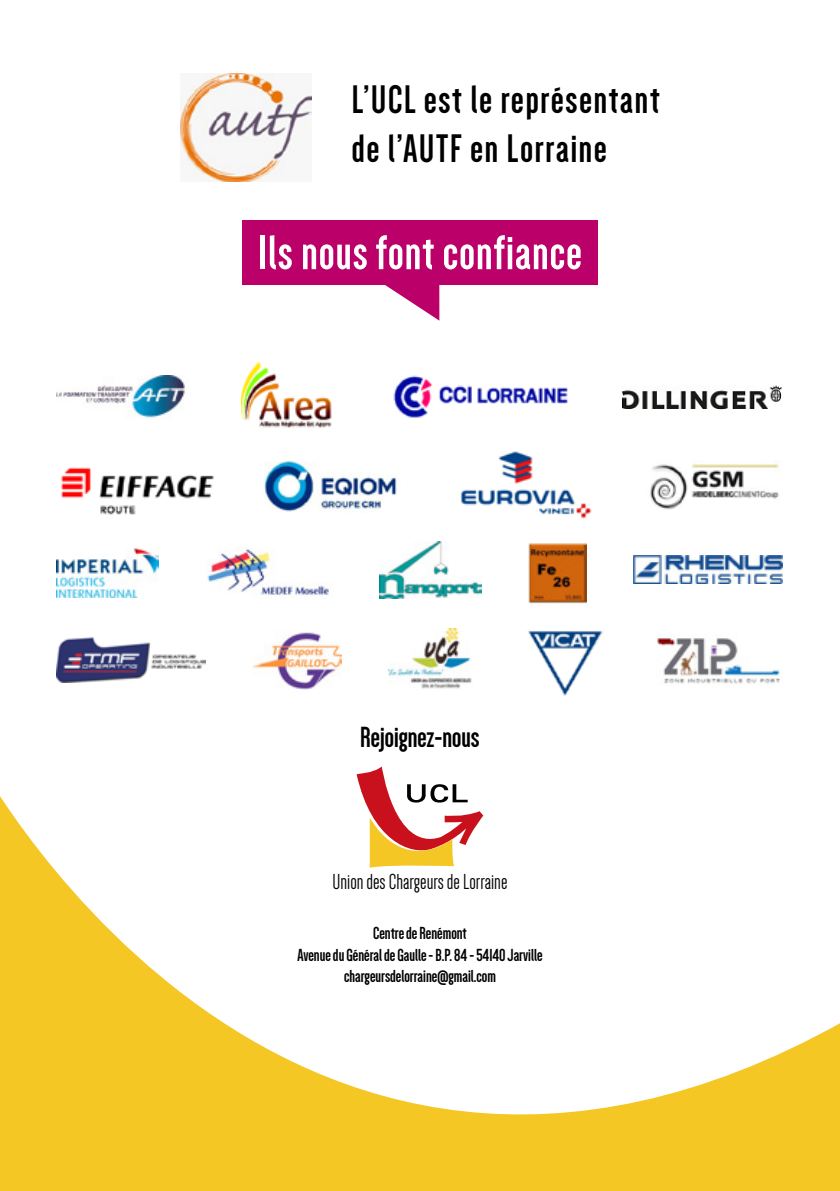
<style>
.page{position:relative;width:840px;height:1191px;background:#fff}
.page>*{position:absolute;margin:0;border:0;box-sizing:border-box;transform-origin:0 0}
.t1{font:700 50.4px "Dense";letter-spacing:.025em;color:#fff}
.t2{font:700 41px/49.2px "Dense";letter-spacing:.045em;color:#000}
.t3{font:700 30px "Dense";color:#000}
.t4{font:22.4px "Dense";color:#000}
.t5{font:700 18px/21.6px "Dense";color:#000;text-align:center}
</style>
<div class="page">
<svg style="left:0;top:796px;width:839px;height:395px"></svg>
<svg style="left:356px;top:766px;width:127px;height:109px"></svg>
<svg style="left:385px;top:285px;width:54px;height:36px"></svg>
<div style="left:242px;top:220px;width:355px;height:65px;background:#bc006a"></div>
<img style="left:393px;top:375px;width:175px;height:43px">
<img style="left:57px;top:376px;width:128px;height:42px">
<img style="left:621px;top:385px;width:161px;height:25px">
<img style="left:241px;top:362px;width:91px;height:66px">
<img style="left:264px;top:461px;width:133px;height:51px">
<img style="left:461px;top:452px;width:131px;height:67px">
<img style="left:61px;top:467px;width:153px;height:48px">
<img style="left:650px;top:464px;width:129px;height:46px">
<img style="left:252px;top:630px;width:89px;height:59px">
<img style="left:657px;top:637px;width:124px;height:47px">
<img style="left:528px;top:631px;width:76px;height:64px">
<img style="left:57px;top:637px;width:149px;height:45px">
<img style="left:388px;top:628px;width:84px;height:61px">
<img style="left:633px;top:555px;width:149px;height:28px">
<img style="left:528px;top:542px;width:57px;height:61px">
<img style="left:206px;top:547px;width:123px;height:48px">
<img style="left:379px;top:541px;width:102px;height:57px">
<img style="left:57px;top:548px;width:101px;height:50px">
<img style="left:180px;top:74px;width:131px;height:108px">
<h2 class="t2" style="left:352px;top:75px;width:309px">L’UCL est le représentant de l’AUTF en Lorraine</h2>
<h1 class="t1" style="left:258px;top:228px;width:324px">Ils nous font confiance</h1>
<h3 class="t3" style="left:360px;top:722px;width:121px">Rejoignez-nous</h3>
<p class="t4" style="left:332px;top:871px;width:176px">Union des Chargeurs de Lorraine</p>
<p class="t5" style="left:297px;top:922px;width:246px">Centre de Renémont<br>Avenue du Général de Gaulle - B.P. 84 - 54140 Jarville chargeursdelorraine@gmail.com</p>
</div>
